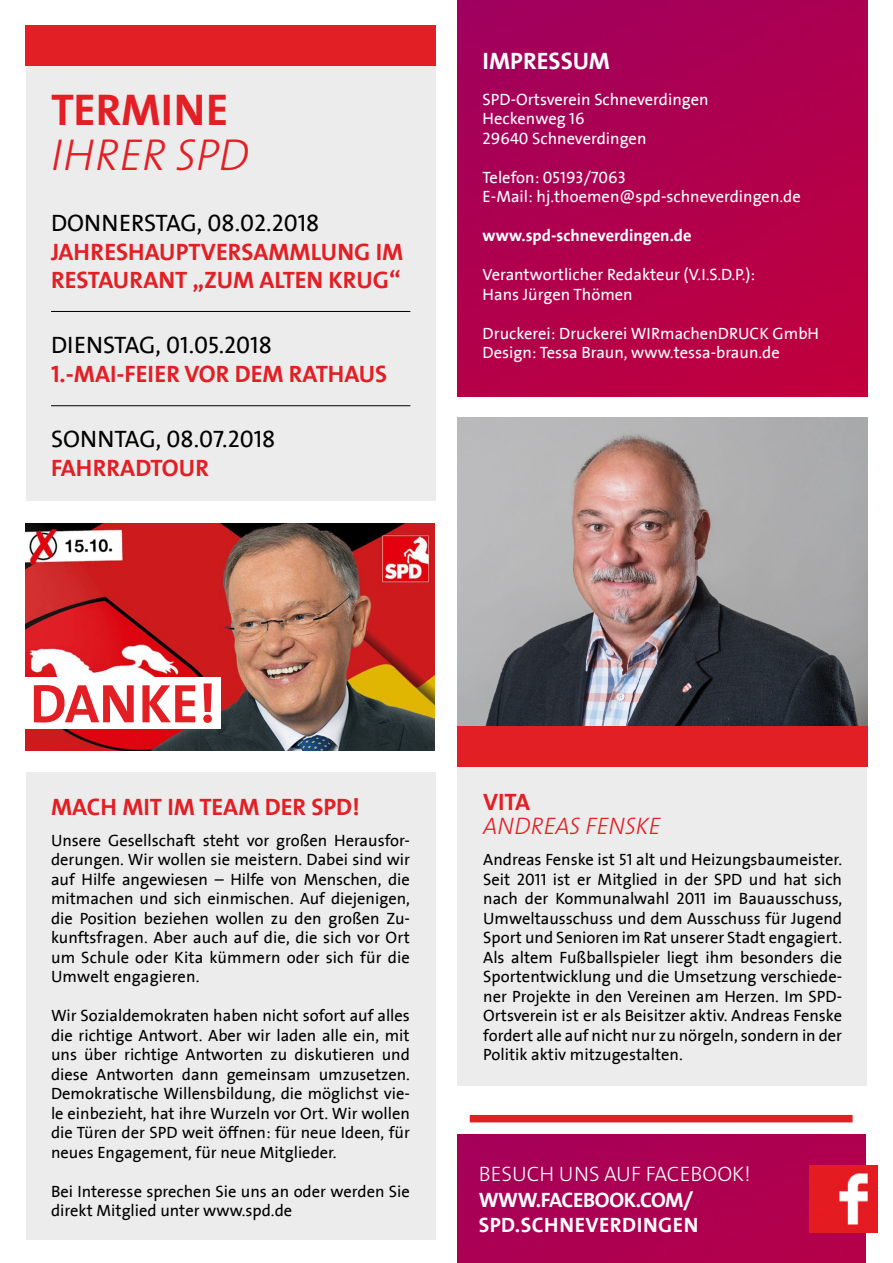
<style>
.page{position:relative;width:893px;height:1263px;background:#fff}
.page>*{position:absolute;margin:0;border:0;box-sizing:border-box;transform-origin:0 0}
.t1{font:700 54.75px "SPD2002 The Sans";color:#e21f25}
.t2{font:italic 45px "The Sans Light Caps";letter-spacing:.015em;color:#e21f25}
.t3{font:700 45px "SPD2002 The Sans";color:#e21f25}
.t4{font:700 24px/28.8px "SPD2002 The Sans";color:#e21f25}
.t5{font:24px "SPD2002 The Sans";color:#000}
.t6{font:italic 300 24px "The Sans";color:#e21f25}
.t7{font:700 24px "SPD2002 The Sans";color:#fff}
.t8{font:700 21px/25.2px "SPD2002 The Sans";letter-spacing:.02em;color:#fff}
.t9{font:300 21px "The Sans";color:#fff}
.t10{font:16.5px/19.5px "SPD2002 The Sans";color:#000;text-align:justify}
.t11{font:16.5px/19.5px "SPD2002 The Sans";color:#fff}
.t12{font:700 16.5px "SPD2002 The Sans";color:#fff}
</style>
<div class="page">
<img style="left:457px;top:0;width:410px;height:397px">
<div style="left:457px;top:1134px;width:409px;height:129px;background:#ad0052"></div>
<img style="left:810px;top:1165px;width:67px;height:68px">
<div style="left:470px;top:1115px;width:383px;height:7px;background:#e21f25"></div>
<div style="left:26px;top:44px;width:409px;height:457px;background:#ececec"></div>
<hr style="left:51px;top:311px;width:359px;height:1px;background:#000">
<hr style="left:51px;top:405px;width:359px;height:1px;background:#000">
<div style="left:25px;top:26px;width:411px;height:40px;background:#e21f25"></div>
<div style="left:26px;top:772px;width:409px;height:467px;background:#ececec"></div>
<div style="left:457px;top:767px;width:410px;height:319px;background:#ececec"></div>
<img style="left:457px;top:417px;width:411px;height:309px">
<div style="left:457px;top:726px;width:411px;height:41px;background:#e21f25"></div>
<img style="left:26px;top:523px;width:408px;height:228px">
<div style="left:24px;top:677px;width:197px;height:52px;background:#fff"></div>
<h2 class="t3" style="left:51px;top:86px;width:179px">TERMINE</h2>
<h2 class="t2" style="left:51px;top:117px;width:200px">IHRER SPD</h2>
<h3 class="t5" style="left:51px;top:210px;width:16px">donnerstag</h3>
<h3 class="t5" style="left:197px;top:210px;width:124px">, 08.02.2018</h3>
<h3 class="t4" style="left:51px;top:238px;width:354px">JAHRESHAUPTVERSAMMLUNG IM<br>RESTAURANT „ZUM ALTEN KRUG“</h3>
<h3 class="t5" style="left:51px;top:333px;width:30px">Dienstag</h3>
<h3 class="t5" style="left:156px;top:333px;width:118px">, 01.05.2018</h3>
<h3 class="t4" style="left:51px;top:360px;width:338px">1.-MAI-FEIER VOR DEM RATHAUS</h3>
<h3 class="t5" style="left:51px;top:426px;width:29px">Sonntag</h3>
<h3 class="t5" style="left:156px;top:426px;width:121px">, 08.07.2018</h3>
<h3 class="t4" style="left:51px;top:454px;width:160px">FAHRRADTOUR</h3>
<h3 class="t7" style="left:483px;top:48px;width:129px">IMPRESSUM</h3>
<p class="t11" style="left:483px;top:90px;width:227px">SPD-Ortsverein Schneverdingen<br>Heckenweg 16<br>29640 Schneverdingen</p>
<p class="t11" style="left:483px;top:168px;width:320px">Telefon: 05193/7063<br>E-Mail: hj.thoemen@spd-schneverdingen.de</p>
<p class="t12" style="left:483px;top:227px;width:211px">WWW.SPD-SCHNEVERDINGEN.DE</p>
<p class="t11" style="left:483px;top:265px;width:274px">Verantwortlicher Redakteur (V.I.S.D.P.):<br>Hans Jürgen Thömen</p>
<p class="t11" style="left:483px;top:324px;width:338px">Druckerei: Druckerei WIRmachenDRUCK GmbH<br>Design: Tessa Braun, www.tessa-braun.de</p>
<h1 class="t1" style="left:30px;top:675px;width:187px">DANKE!</h1>
<h3 class="t4" style="left:51px;top:793px;width:86px">MACH MIT</h3>
<h3 class="t4" style="left:167px;top:793px;width:194px">IM TEAM DER SPD!</h3>
<p class="t10" style="left:51px;top:831px;width:360px">Unsere Gesellschaft steht vor großen Herausfor&shy;derungen. Wir wollen sie meistern. Dabei sind wir auf Hilfe angewiesen – Hilfe von Menschen, die mitmachen und sich einmischen. Auf diejenigen, die Position beziehen wollen zu den großen Zu&shy;kunftsfragen. Aber auch auf die, die sich vor Ort um Schule oder Kita kümmern oder sich für die Umwelt engagieren.</p>
<p class="t10" style="left:51px;top:1006px;width:360px">Wir Sozialdemokraten haben nicht sofort auf alles die richtige Antwort. Aber wir laden alle ein, mit uns über richtige Antworten zu diskutieren und diese Antworten dann gemeinsam umzusetzen.<br>Demokratische Willensbildung, die möglichst vie&shy;le einbezieht, hat ihre Wurzeln vor Ort. Wir wollen die Türen der SPD weit öffnen: für neue Ideen, für neues Engagement, für neue Mitglieder.</p>
<p class="t10" style="left:51px;top:1182px;width:360px">Bei Interesse sprechen Sie uns an oder werden Sie direkt Mitglied unter www.spd.de</p>
<h3 class="t4" style="left:483px;top:788px;width:46px">VITA</h3>
<h3 class="t6" style="left:483px;top:806px;width:166px">ANDREAS FENSKE</h3>
<p class="t10" style="left:483px;top:850px;width:360px">Andreas Fenske ist 51 alt und Heizungsbaumeister.<br>Seit 2011 ist er Mitglied in der SPD und hat sich nach der Kommunalwahl 2011 im Bauausschuss, Umweltausschuss und dem Ausschuss für Jugend Sport und Senioren im Rat unserer Stadt engagiert.<br>Als altem Fußballspieler liegt ihm besonders die Sportentwicklung und die Umsetzung verschiede&shy;ner Projekte in den Vereinen am Herzen. Im SPD-Ortsverein ist er als Beisitzer aktiv. Andreas Fenske fordert alle auf nicht nur zu nörgeln, sondern in der Politik aktiv mitzugestalten.</p>
<p class="t9" style="left:479px;top:1157px;width:273px">BESUCH UNS AUF FACEBOOK!</p>
<p class="t8" style="left:479px;top:1187px;width:221px">WWW.FACEBOOK.COM/<br>SPD.SCHNEVERDINGEN</p>
</div>
